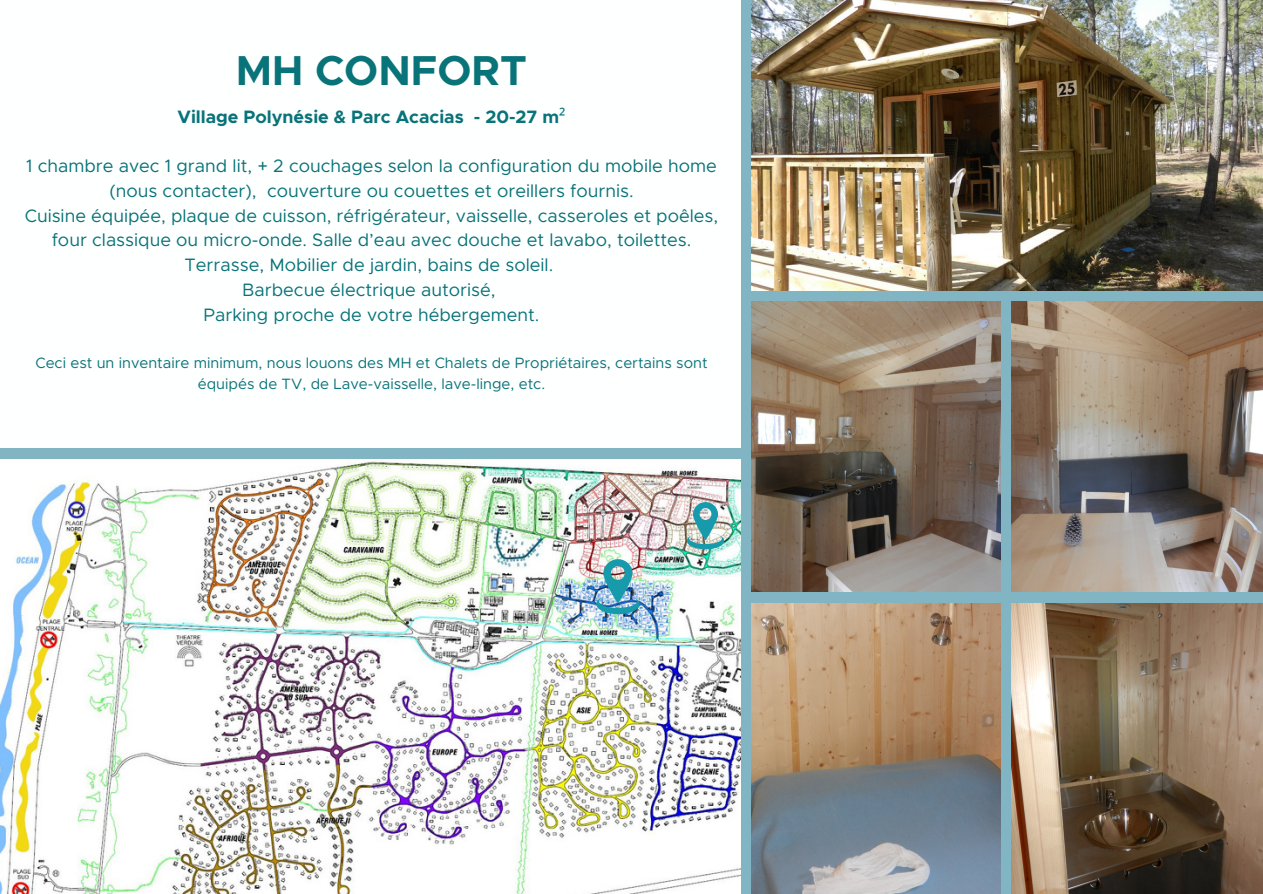
<style>
.page{position:relative;width:1263px;height:894px;background:#fff}
.page>*{position:absolute;margin:0;border:0;box-sizing:border-box;transform-origin:0 0}
.t1{font:700 42px "Metropolis";color:#087378}
.t2{font:18px/24.8px "Metropolis";color:#087378;text-align:center}
.t3{font:700 18px "Metropolis";color:#087378}
.t4{font:15px/20.2px "Metropolis";color:#087378;text-align:center}
.s1{font-family:"Noto Sans";font-weight:400}
</style>
<div class="page">
<div style="left:0;top:0;width:1263px;height:893px;background:#82b5c4"></div>
<img style="left:0;top:459px;width:741px;height:434px">
<div style="left:0;top:0;width:741px;height:448px;background:#feffff"></div>
<img style="left:751px;top:0;width:512px;height:290px">
<img style="left:751px;top:301px;width:250px;height:290px">
<img style="left:1012px;top:301px;width:251px;height:290px">
<img style="left:1012px;top:603px;width:251px;height:290px">
<img style="left:751px;top:603px;width:250px;height:290px">
<img style="left:596px;top:559px;width:44px;height:55px">
<svg style="left:687px;top:502px;width:37px;height:47px;background:#89bbbf"></svg>
<p class="t1" style="left:236px;top:52px;width:293px">MH CONFORT</p>
<p class="t3" style="left:178px;top:108px;width:389px">Village Polynésie &amp; Parc Acacias - 20-27 m<span class="s1">²</span></p>
<p class="t2" style="left:26px;top:154px;width:692px">1 chambre avec 1 grand lit, + 2 couchages selon la configuration du mobile home (nous contacter), couverture ou couettes et oreillers fournis.</p>
<p class="t2" style="left:25px;top:204px;width:695px">Cuisine équipée, plaque de cuisson, réfrigérateur, vaisselle, casseroles et poêles, four classique ou micro-onde. Salle d’eau avec douche et lavabo, toilettes.</p>
<p class="t2" style="left:185px;top:253px;width:370px">Terrasse, Mobilier de jardin, bains de soleil.</p>
<p class="t2" style="left:242px;top:278px;width:255px">Barbecue électrique autorisé,</p>
<p class="t2" style="left:204px;top:303px;width:337px">Parking proche de votre hébergement.</p>
<p class="t4" style="left:35px;top:354px;width:674px">Ceci est un inventaire minimum, nous louons des MH et Chalets de Propriétaires, certains sont équipés de TV, de Lave-vaisselle, lave-linge, etc.</p>
</div>
